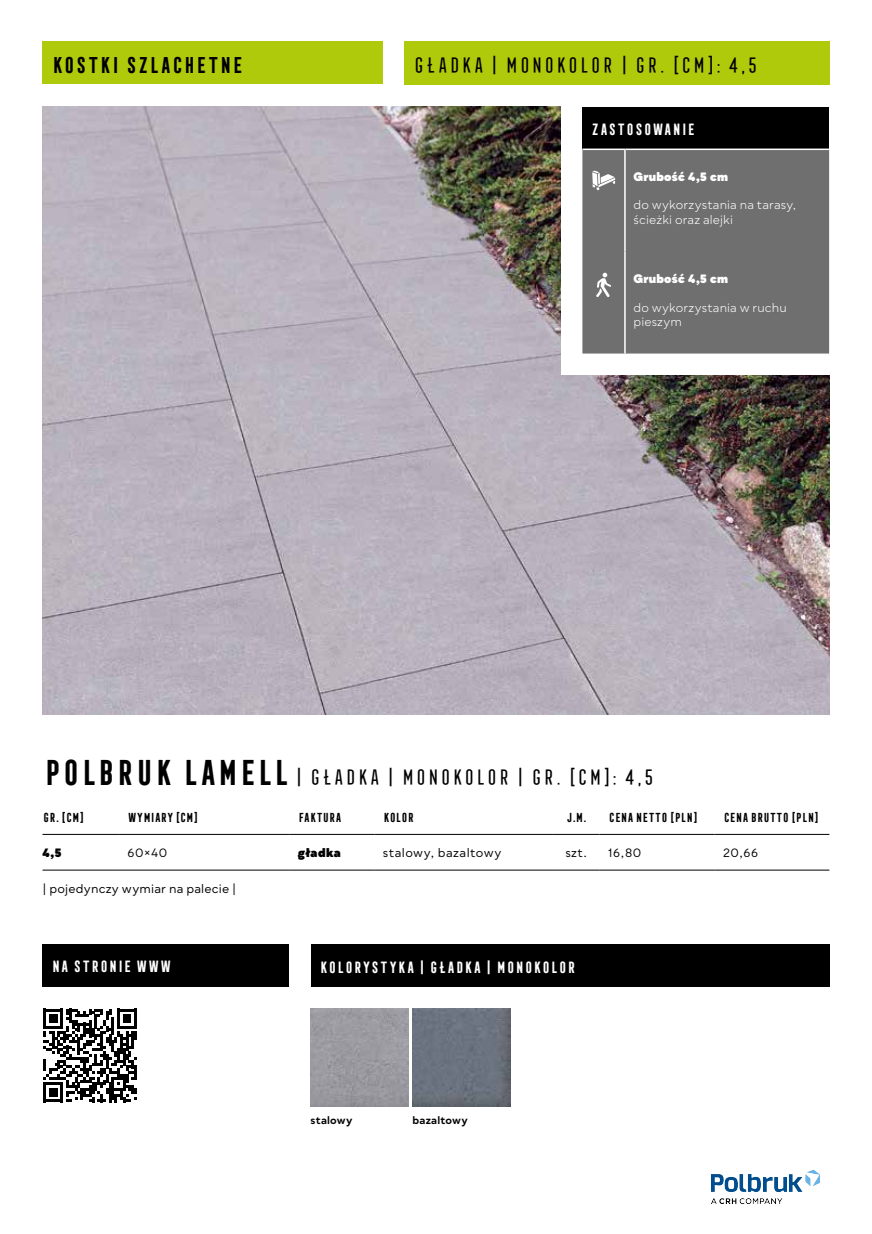
<style>
.page{position:relative;width:872px;height:1234px;background:#fff}
.page>*{position:absolute;margin:0;border:0;box-sizing:border-box;transform-origin:0 0}
.t1{font:21px "Frontage Condensed";letter-spacing:-.005em;color:#000}
.t2{font:700 21px "Frontage Condensed";letter-spacing:.015em;color:#000}
.t3{font:700 15px "Frontage Condensed";letter-spacing:.03em;color:#fff}
.t4{font:12px/14.4px "Qualion";letter-spacing:.015em;color:#fff}
.t5{font:700 12px "Frontage Condensed";letter-spacing:-.03em;color:#000}
.t6{font:12px "Qualion";letter-spacing:.02em;color:#000}
.t7{font:900 12px "Qualion";letter-spacing:.02em;color:#fff}
.t8{font:900 12px "Qualion";letter-spacing:.03em;color:#000}
.t9{font:700 10.5px "Qualion";letter-spacing:.02em;color:#000}
.s1{font-weight:700;font-size:33px}
</style>
<div class="page">
<img style="left:42px;top:106px;width:787px;height:608px">
<svg style="left:43px;top:1008px;width:94px;height:94px"></svg>
<div style="left:42px;top:944px;width:247px;height:42px;background:#000"></div>
<hr style="left:42px;top:833px;width:77px;height:1px;background:#000">
<hr style="left:119px;top:833px;width:170px;height:1px;background:#000">
<hr style="left:289px;top:833px;width:85px;height:1px;background:#000">
<hr style="left:374px;top:833px;width:179px;height:1px;background:#000">
<hr style="left:553px;top:833px;width:46px;height:1px;background:#000">
<hr style="left:599px;top:833px;width:115px;height:1px;background:#000">
<hr style="left:714px;top:833px;width:115px;height:1px;background:#000">
<hr style="left:42px;top:869px;width:77px;height:1px;background:#000">
<hr style="left:119px;top:869px;width:170px;height:1px;background:#000">
<hr style="left:289px;top:869px;width:85px;height:1px;background:#000">
<hr style="left:374px;top:869px;width:179px;height:1px;background:#000">
<hr style="left:553px;top:869px;width:46px;height:1px;background:#000">
<hr style="left:599px;top:869px;width:115px;height:1px;background:#000">
<hr style="left:714px;top:869px;width:115px;height:1px;background:#000">
<div style="left:310px;top:944px;width:519px;height:42px;background:#000"></div>
<img style="left:310px;top:1008px;width:98px;height:98px">
<img style="left:412px;top:1008px;width:98px;height:98px">
<div style="left:561px;top:85px;width:289px;height:290px;background:#fff"></div>
<div style="left:582px;top:107px;width:247px;height:42px;background:#000"></div>
<div style="left:582px;top:150px;width:247px;height:203px;background:#706f6f"></div>
<hr style="left:624px;top:150px;width:1px;height:101px;background:#fff">
<hr style="left:624px;top:251px;width:1px;height:102px;background:#fff">
<hr style="left:582px;top:148px;width:43px;height:2px;background:#fff">
<hr style="left:625px;top:148px;width:204px;height:2px;background:#fff">
<svg style="left:592px;top:170px;width:23px;height:20px"></svg>
<svg style="left:596px;top:273px;width:15px;height:24px"></svg>
<div style="left:43px;top:42px;width:340px;height:42px;background:#afca0b"></div>
<div style="left:404px;top:42px;width:425px;height:43px;background:#afca0b"></div>
<img style="left:711px;top:1169px;width:109px;height:35px">
<p class="t2" style="left:51px;top:53px;width:193px">KOSTKI SZLACHETNE</p>
<p class="t1" style="left:412px;top:54px;width:347px">GŁADKA | MONOKOLOR | GR. [CM]: 4,5</p>
<p class="t3" style="left:591px;top:121px;width:105px">ZASTOSOWANIE</p>
<p class="t7" style="left:633px;top:169px;width:96px">Grubość 4,5 cm</p>
<p class="t4" style="left:633px;top:198px;width:165px">do wykorzystania na tarasy, ścieżki oraz alejki</p>
<p class="t7" style="left:633px;top:271px;width:96px">Grubość 4,5 cm</p>
<p class="t4" style="left:633px;top:300px;width:155px">do wykorzystania w ruchu pieszym</p>
<p class="t1" style="left:42px;top:765px;width:613px"><span class="s1">POLBRUK LAMELL</span> | GŁADKA | MONOKOLOR | GR. [CM]: 4,5</p>
<p class="t5" style="left:42px;top:810px;width:43px">GR. [CM]</p>
<p class="t5" style="left:128px;top:810px;width:72px">WYMIARY [CM]</p>
<p class="t5" style="left:298px;top:810px;width:45px">FAKTURA</p>
<p class="t5" style="left:383px;top:810px;width:33px">KOLOR</p>
<p class="t5" style="left:566px;top:810px;width:22px">J.M.</p>
<p class="t5" style="left:608px;top:810px;width:91px">CENA NETTO [PLN]</p>
<p class="t5" style="left:723px;top:810px;width:97px">CENA BRUTTO [PLN]</p>
<p class="t8" style="left:42px;top:845px;width:21px">4,5</p>
<p class="t6" style="left:128px;top:846px;width:41px">60×40</p>
<p class="t8" style="left:298px;top:845px;width:45px">gładka</p>
<p class="t6" style="left:383px;top:846px;width:120px">stalowy, bazaltowy</p>
<p class="t6" style="left:565px;top:846px;width:23px">szt.</p>
<p class="t6" style="left:608px;top:846px;width:35px">16,80</p>
<p class="t6" style="left:723px;top:846px;width:37px">20,66</p>
<p class="t6" style="left:43px;top:881px;width:195px">| pojedynczy wymiar na palecie |</p>
<p class="t3" style="left:51px;top:958px;width:121px">NA STRONIE WWW</p>
<p class="t3" style="left:319px;top:958px;width:258px">KOLORYSTYKA | GŁADKA | MONOKOLOR</p>
<p class="t9" style="left:310px;top:1113px;width:43px">stalowy</p>
<p class="t9" style="left:412px;top:1113px;width:57px">bazaltowy</p>
</div>
